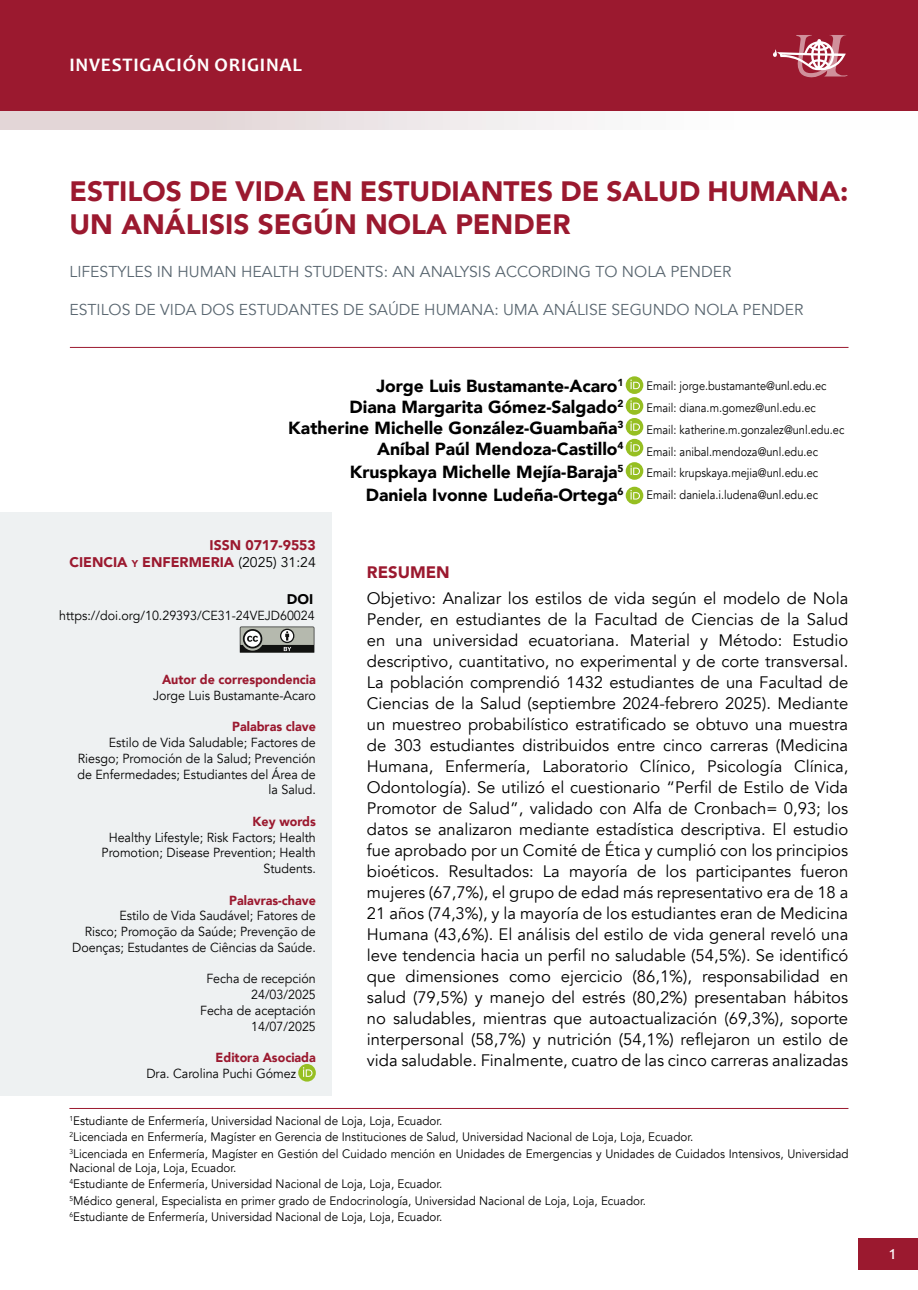
<style>
.page{position:relative;width:918px;height:1290px;background:#fff}
.page>*{position:absolute;margin:0;border:0;box-sizing:border-box;transform-origin:0 0}
.t1{font:900 28px/33.6px "Avenir";color:#9b192f}
.t2{font:700 19.25px "Candara";letter-spacing:.04em;color:#fff}
.t3{font:19.25px "Candara";color:#fff}
.t4{font:900 17.5px/21px "Avenir";color:#000;text-align:right}
.t5{font:16.62px/21px "Avenir";color:#000;text-align:justify}
.t6{font:900 16.62px "Avenir";color:#9b192f}
.t7{font:15.75px "Avenir";color:#596670}
.t8{font:900 14px/17.5px "Avenir";color:#9b192f;text-align:right}
.t9{font:900 14px "Avenir";color:#000}
.t10{font:13.12px/15.8px "Avenir";color:#000;text-align:right;scale:.95 1}
.t11{font:900 13.12px "Avenir";color:#9b192f;scale:.95 1}
.t12{font:12.25px/16.4px "Avenir";color:#000;scale:.95 1}
.t13{font:12.25px/21.7px "Avenir";color:#000;scale:.9 1}
.s1{font-style:inherit}
.s2{font-size:9.8px}
.s3{font-weight:400;color:#000}
</style>
<div class="page">
<div style="left:858px;top:1238px;width:60px;height:31px;background:#9b192f"></div>
<div style="left:0;top:103px;width:917px;height:26px;background:linear-gradient(to right,#ded0d1,#fff)"></div>
<div style="left:0;top:0;width:918px;height:110px;background:#9b192f"></div>
<div style="left:0;top:512px;width:332px;height:583px;background:#eef1f2"></div>
<svg style="left:240px;top:626px;width:75px;height:27px;background:#838580"></svg>
<hr style="left:69px;top:1108px;width:779px;height:1px;background:#9b192f">
<svg style="left:773px;top:35px;width:75px;height:43px"></svg>
<hr style="left:70px;top:347px;width:778px;height:1px;background:#9b192f">
<div style="left:298px;top:1064px;width:18px;height:17px;background:#96bf22;border-radius:50%"></div>
<svg style="left:303px;top:1067px;width:9px;height:10px"></svg>
<div style="left:626px;top:376px;width:17px;height:18px;background:#96bf22;border-radius:50%"></div>
<svg style="left:630px;top:379px;width:10px;height:10px"></svg>
<div style="left:626px;top:397px;width:17px;height:18px;background:#96bf22;border-radius:50%"></div>
<svg style="left:630px;top:400px;width:10px;height:10px"></svg>
<div style="left:626px;top:418px;width:17px;height:18px;background:#96bf22;border-radius:50%"></div>
<svg style="left:630px;top:421px;width:10px;height:10px"></svg>
<div style="left:626px;top:439px;width:17px;height:17px;background:#96bf22;border-radius:50%"></div>
<svg style="left:630px;top:442px;width:10px;height:10px"></svg>
<div style="left:626px;top:462px;width:17px;height:18px;background:#96bf22;border-radius:50%"></div>
<svg style="left:630px;top:465px;width:10px;height:10px"></svg>
<div style="left:626px;top:487px;width:17px;height:17px;background:#96bf22;border-radius:50%"></div>
<svg style="left:630px;top:490px;width:10px;height:9px"></svg>
<p class="t2" style="left:69px;top:53px;width:234px">INVESTIGACIÓN ORIGINAL</p>
<h1 class="t1" style="left:69px;top:173px;width:780px">ESTILOS DE VIDA EN ESTUDIANTES DE SALUD HUMANA:<br>UN ANÁLISIS SEGÚN NOLA PENDER</h1>
<p class="t7" style="left:69px;top:262px;width:663px">LIFESTYLES IN HUMAN HEALTH STUDENTS: AN ANALYSIS ACCORDING TO NOLA PENDER</p>
<p class="t7" style="left:69px;top:300px;width:735px">ESTILOS DE VIDA DOS ESTUDANTES DE SAÚDE HUMANA: UMA ANÁLISE SEGUNDO NOLA PENDER</p>
<p class="t4" style="left:288px;top:375px;width:337px">Jorge Luis Bustamante-Acaro<sup>1<br></sup>Diana Margarita Gómez-Salgado<sup>2<br></sup>Katherine Michelle González-Guambaña<sup>3<br></sup>Aníbal Paúl Mendoza-Castillo<sup>4</sup></p>
<p class="t4" style="left:350px;top:460px;width:275px;line-height:23.1px">Kruspkaya Michelle Mejía-<span class="s1">B</span>araja<sup>5<br></sup>Daniela Ivonne Ludeña-Ortega<sup>6</sup></p>
<p class="t13" style="left:646px;top:376px;width:221px">Email: jorge.bustamante@unl.edu.ec Email: diana.m.gomez@unl.edu.ec Email: katherine.m.gonzalez@unl.edu.ec Email: anibal.mendoza@unl.edu.ec Email: krupskaya.mejia@unl.edu.ec Email: daniela.i.ludena@unl.edu.ec</p>
<p class="t8" style="left:70px;top:536px;width:248px">ISSN 0717-9553<br>CIENCIA <span class="s2">y</span> ENFERMERIA <span class="s3">(2025) 31:24</span></p>
<p class="t9" style="left:287px;top:587px;width:28px">DOI</p>
<p class="t10" style="left:59px;top:607px;width:270px">https://doi.org/10.29393/CE31-24VEJD60024</p>
<p class="t11" style="left:162px;top:668px;width:163px">Autor de correspondencia</p>
<p class="t10" style="left:153px;top:688px;width:173px">Jorge Luis Bustamante-Acaro</p>
<p class="t11" style="left:232px;top:715px;width:90px">Palabras clave</p>
<p class="t10" style="left:77px;top:735px;width:252px">Estilo de Vida Saludable; Factores de<br>Riesgo; Promoción de la Salud; Prevención de Enfermedades; Estudiantes del Área de la Salud.</p>
<p class="t11" style="left:253px;top:810px;width:68px">Key words</p>
<p class="t10" style="left:102px;top:829px;width:227px">Healthy Lifestyle; Risk Factors; Health<br>Promotion; Disease Prevention; Health<br>Students.</p>
<p class="t11" style="left:229px;top:889px;width:93px">Palavras-chave</p>
<p class="t10" style="left:72px;top:908px;width:258px">Estilo de Vida Saudável; Fatores de<br>Risco; Promoção da Saúde; Prevenção de<br>Doenças; Estudantes de Ciências da Saúde.</p>
<p class="t10" style="left:200px;top:971px;width:123px">Fecha de recepción<br>24/03/2025<br>Fecha de aceptación<br>14/07/2025</p>
<p class="t11" style="left:216px;top:1046px;width:107px">Editora Asociada</p>
<p class="t10" style="left:146px;top:1066px;width:159px">Dra. Carolina Puchi Gómez</p>
<p class="t6" style="left:367px;top:558px;width:84px">RESUMEN</p>
<p class="t5" style="left:367px;top:588px;width:483px">Objetivo: Analizar los estilos de vida según el modelo de Nola Pender, en estudiantes de la Facultad de Ciencias de la Salud en una universidad ecuatoriana. Material y Método: Estudio descriptivo, cuantitativo, no experimental y de corte transversal.<br>La población comprendió 1432 estudiantes de una Facultad de Ciencias de la Salud (septiembre 2024-febrero 2025). Mediante un muestreo probabilístico estratificado se obtuvo una muestra de 303 estudiantes distribuidos entre cinco carreras (Medicina Humana, Enfermería, Laboratorio Clínico, Psicología Clínica, Odontología). Se utilizó el cuestionario “Perfil de Estilo de Vida Promotor de Salud”, validado con Alfa de Cronbach= 0,93; los datos se analizaron mediante estadística descriptiva. El estudio fue aprobado por un Comité de Ética y cumplió con los principios bioéticos. Resultados: La mayoría de los participantes fueron mujeres (67,7%), el grupo de edad más representativo era de 18 a 21 años (74,3%), y la mayoría de los estudiantes eran de Medicina Humana (43,6%). El análisis del estilo de vida general reveló una leve tendencia hacia un perfil no saludable (54,5%). Se identificó que dimensiones como ejercicio (86,1%), responsabilidad en salud (79,5%) y manejo del estrés (80,2%) presentaban hábitos no saludables, mientras que autoactualización (69,3%), soporte interpersonal (58,7%) y nutrición (54,1%) reflejaron un estilo de vida saludable. Finalmente, cuatro de las cinco carreras analizadas</p>
<p class="t12" style="left:69px;top:1112px;width:821px"><sup>1</sup>Estudiante de Enfermería, Universidad Nacional de Loja, Loja, Ecuador.<br><sup>2</sup>Licenciada en Enfermería, Magíster en Gerencia de Instituciones de Salud, Universidad Nacional de Loja, Loja, Ecuador.<br><sup>3</sup>Licenciada en Enfermería, Magíster en Gestión del Cuidado mención en Unidades de Emergencias y Unidades de Cuidados Intensivos, Universidad</p>
<p class="t12" style="left:69px;top:1159px;width:608px">Nacional de Loja, Loja, Ecuador.<br><sup>4</sup>Estudiante de Enfermería, Universidad Nacional de Loja, Loja, Ecuador.<br><sup>5</sup>Médico general, Especialista en primer grado de Endocrinología, Universidad Nacional de Loja, Loja, Ecuador.<br><sup>6</sup>Estudiante de Enfermería, Universidad Nacional de Loja, Loja, Ecuador.</p>
<p class="t3" style="left:889px;top:1240px;width:8px">1</p>
</div>
